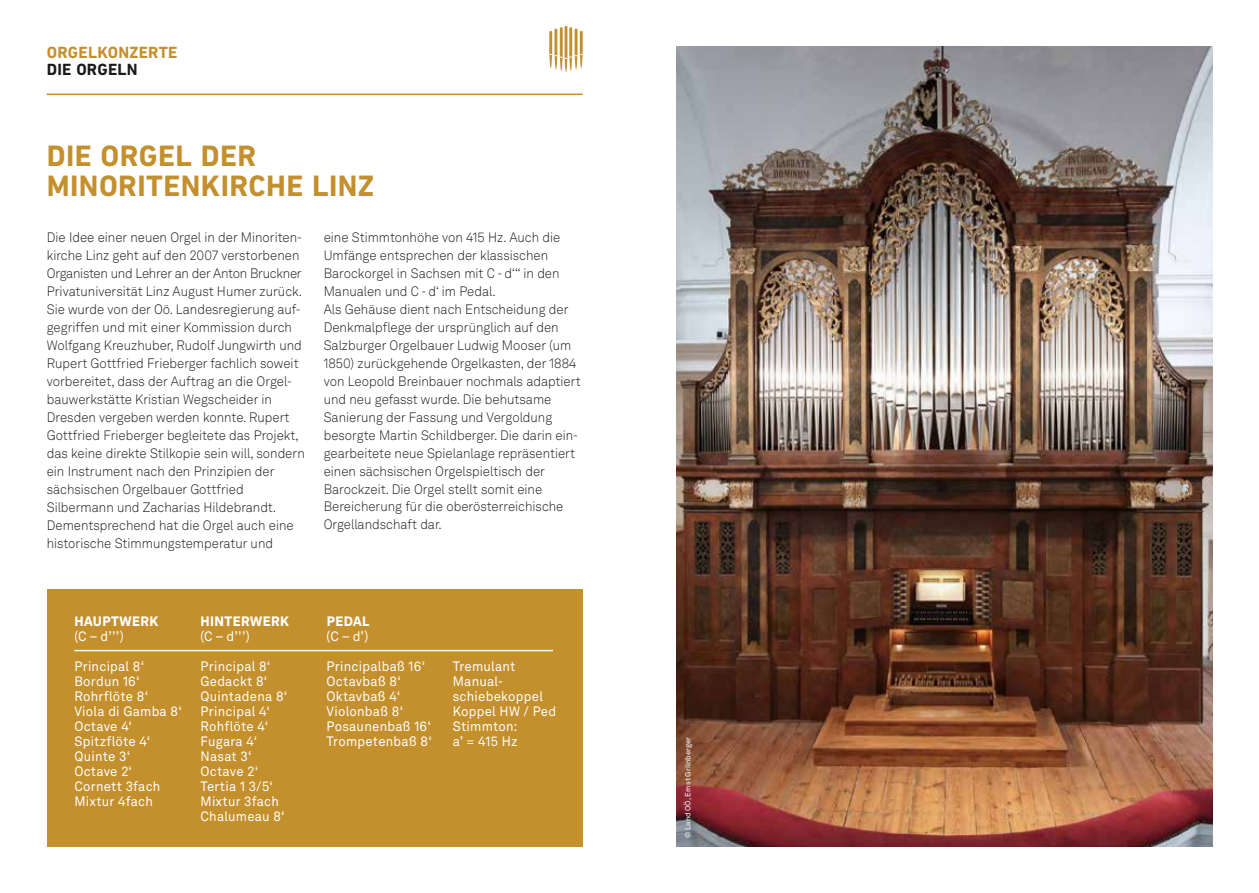
<style>
.page{position:relative;width:1259px;height:893px;background:#fff}
.page>*{position:absolute;margin:0;border:0;box-sizing:border-box;transform-origin:0 0}
.t1{font:700 30px/30px "DIN Next LT Pro";letter-spacing:.015em;color:#c48f2d}
.t2{font:700 16.5px "DIN Next LT Pro";letter-spacing:.015em;color:#c48f2d}
.t3{font:700 16.5px "DIN Next LT Pro";letter-spacing:.015em;color:#1a1a18}
.t4{font:300 13.5px/18px "Akkurat LL";color:#1a1a18;scale:.95 1}
.t5{font:13.5px/15px "Akkurat LL";letter-spacing:.02em;color:#fff;scale:.95 1}
.t6{font:900 13.5px "Akkurat LL";letter-spacing:.03em;color:#fff;scale:.95 1}
.t7{font:7.5px "Akkurat LL";color:#fff}
</style>
<div class="page">
<img style="left:676px;top:47px;width:536px;height:799px">
<svg style="left:549px;top:26px;width:34px;height:46px"></svg>
<hr style="left:47px;top:94px;width:536px;height:1px;background:#c48f2d">
<div style="left:47px;top:589px;width:536px;height:257px;background:#c48f2d"></div>
<hr style="left:74px;top:650px;width:479px;height:1px;background:#fff">
<p class="t2" style="left:47px;top:43px;width:132px">ORGELKONZERTE</p>
<p class="t3" style="left:47px;top:60px;width:92px">DIE ORGELN</p>
<h1 class="t1" style="left:47px;top:140px;width:329px">DIE ORGEL DER<br>MINORITENKIRCHE LINZ</h1>
<p class="t4" style="left:47px;top:228px;width:273px">Die Idee einer neuen Orgel in der Minoriten&shy;kirche Linz geht auf den 2007 verstorbenen Organisten und Lehrer an der Anton Bruckner Privatuniversität Linz August Humer zurück.<br>Sie wurde von der Oö. Landesregierung auf&shy;gegriffen und mit einer Kommission durch Wolfgang Kreuzhuber, Rudolf Jungwirth und Rupert Gottfried Frieberger fachlich soweit vorbereitet, dass der Auftrag an die Orgel&shy;bauwerkstätte Kristian Wegscheider in Dresden vergeben werden konnte. Rupert Gottfried Frieberger begleitete das Projekt, das keine direkte Stilkopie sein will, sondern ein Instrument nach den Prinzipien der sächsischen Orgelbauer Gottfried Silbermann und Zacharias Hildebrandt.<br>Dementsprechend hat die Orgel auch eine historische Stimmungstemperatur und</p>
<p class="t4" style="left:324px;top:227px;width:272px">eine Stimmtonhöhe von 415 Hz. Auch die Umfänge entsprechen der klassischen Barockorgel in Sachsen mit C - d‘‘‘ in den Manualen und C - d‘ im Pedal.<br>Als Gehäuse dient nach Entscheidung der Denkmalpflege der ursprünglich auf den Salzburger Orgelbauer Ludwig Mooser (um 1850) zurückgehende Orgelkasten, der 1884 von Leopold Breinbauer nochmals adaptiert und neu gefasst wurde. Die behutsame Sanierung der Fassung und Vergoldung besorgte Martin Schildberger. Die darin ein&shy;gearbeitete neue Spielanlage repräsentiert einen sächsischen Orgelspieltisch der Barockzeit. Die Orgel stellt somit eine Bereicherung für die oberösterreichische Orgellandschaft dar.</p>
<p class="t6" style="left:74px;top:610px;width:90px">HAUPTWERK</p>
<p class="t5" style="left:74px;top:628px;width:53px">(C – d’’’)</p>
<p class="t5" style="left:74px;top:658px;width:115px">Principal 8‘<br>Bordun 16‘<br>Rohrflöte 8‘<br>Viola di Gamba 8‘<br>Octave 4‘<br>Spitzflöte 4‘<br>Quinte 3‘<br>Octave 2‘<br>Cornett 3fach<br>Mixtur 4fach</p>
<p class="t6" style="left:201px;top:610px;width:94px">HINTERWERK</p>
<p class="t5" style="left:200px;top:628px;width:53px">(C – d’’’)</p>
<p class="t5" style="left:200px;top:658px;width:93px">Principal 8‘<br>Gedackt 8‘<br>Quintadena 8‘<br>Principal 4‘<br>Rohflöte 4‘<br>Fugara 4‘<br>Nasat 3‘<br>Octave 2‘<br>Tertia 1 3/5‘<br>Mixtur 3fach<br>Chalumeau 8‘</p>
<p class="t6" style="left:327px;top:610px;width:46px">PEDAL</p>
<p class="t5" style="left:327px;top:628px;width:45px">(C – d’)</p>
<p class="t5" style="left:327px;top:658px;width:112px">Principalbaß 16‘<br>Octavbaß 8‘<br>Oktavbaß 4‘<br>Violonbaß 8‘<br>Posaunenbaß 16‘<br>Trompetenbaß 8‘</p>
<p class="t5" style="left:453px;top:658px;width:110px">Tremulant<br>Manual&shy;schiebekoppel<br>Koppel HW / Ped<br>Stimmton:<br>a’ = 415 Hz</p>
<p class="t7" style="left:682px;top:838px;width:102px;rotate:-90deg">© Land OÖ, Ernst Grilnberger</p>
</div>
